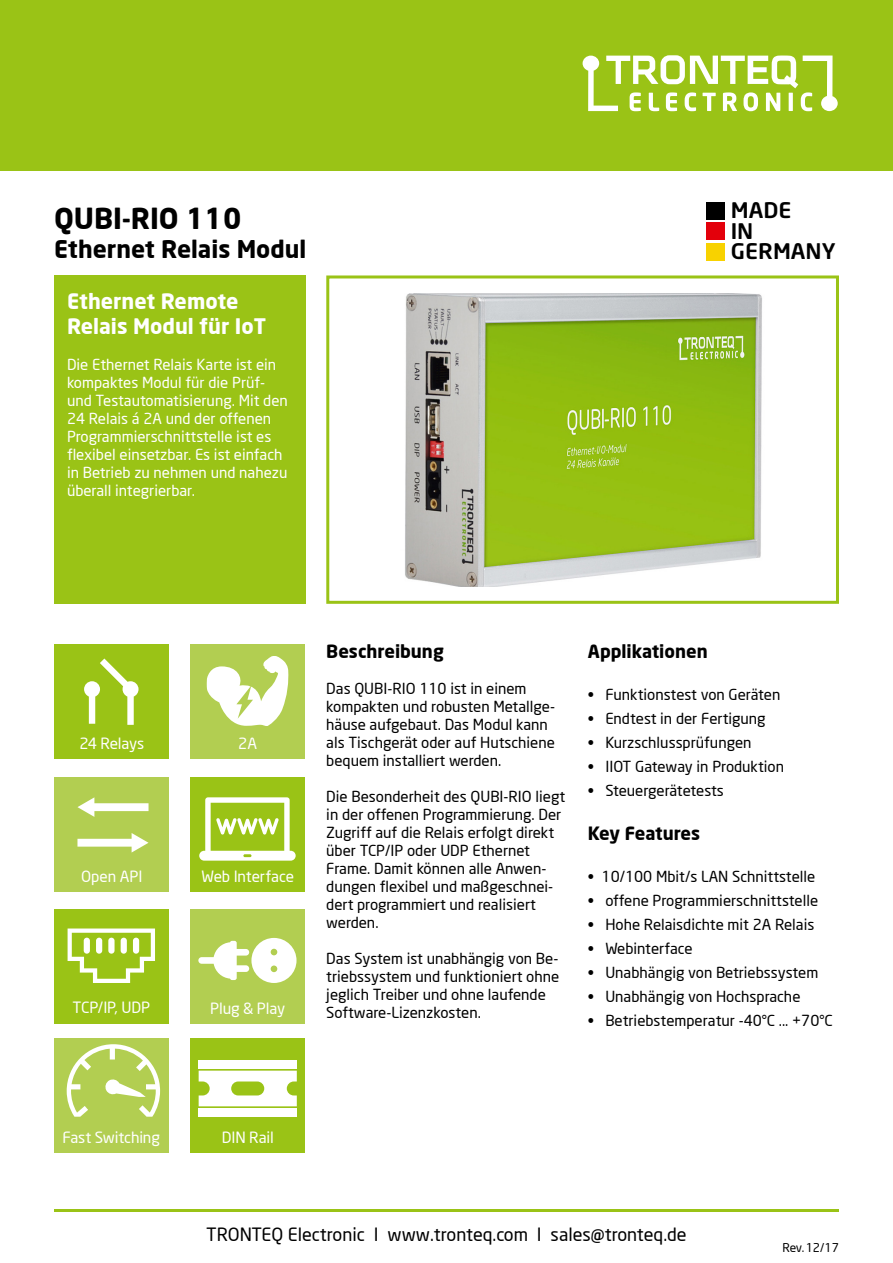
<style>
.page{position:relative;width:893px;height:1263px;background:#fff}
.page>*{position:absolute;margin:0;border:0;box-sizing:border-box;transform-origin:0 0}
.t1{font:700 28.5px "Neo Sans";color:#000}
.t2{font:700 24px "Neo Sans";color:#000}
.t3{font:500 21.3px/20.4px "Neo Sans";color:#000;scale:1.07 1}
.t4{font:700 21px/25.2px "Neo Sans";color:#fff}
.t5{font:18px "Neo Sans";color:#000}
.t6{font:700 18px "Neo Sans";color:#000}
.t7{font:15.3px "Neo Sans";letter-spacing:-.01em;color:#fff}
.t8{font:15px/18px "Neo Sans";color:#000}
.t9{font:15px/18px "Neo Sans";color:#fff}
.t10{font:12px "Neo Sans";letter-spacing:-.01em;color:#000}
</style>
<div class="page">
<div style="left:0;top:0;width:893px;height:170px;background:#9ac316"></div>
<svg style="left:583px;top:55px;width:255px;height:56px"></svg>
<hr style="left:54px;top:1209px;width:785px;height:3px;background:#9ac316">
<svg style="left:326px;top:275px;width:513px;height:329px"></svg>
<div style="left:54px;top:275px;width:251px;height:329px;background:#9ac316"></div>
<div style="left:190px;top:909px;width:115px;height:115px;background:#b2ce51"></div>
<div style="left:54px;top:909px;width:115px;height:115px;background:#9ac316"></div>
<div style="left:54px;top:644px;width:115px;height:115px;background:#9ac316"></div>
<div style="left:54px;top:777px;width:115px;height:115px;background:#b2ce51"></div>
<div style="left:190px;top:1038px;width:115px;height:115px;background:#9ac316"></div>
<div style="left:190px;top:777px;width:115px;height:115px;background:#9ac316"></div>
<div style="left:190px;top:644px;width:115px;height:115px;background:#b2ce51"></div>
<svg style="left:84px;top:658px;width:55px;height:67px"></svg>
<svg style="left:207px;top:656px;width:82px;height:70px"></svg>
<svg style="left:77px;top:797px;width:72px;height:20px"></svg>
<svg style="left:77px;top:833px;width:72px;height:19px"></svg>
<svg style="left:199px;top:797px;width:97px;height:64px"></svg>
<svg style="left:68px;top:928px;width:87px;height:55px"></svg>
<svg style="left:198px;top:938px;width:99px;height:45px"></svg>
<div style="left:199px;top:1060px;width:98px;height:9px;background:#fff"></div>
<div style="left:199px;top:1108px;width:98px;height:9px;background:#fff"></div>
<svg style="left:199px;top:1071px;width:98px;height:35px"></svg>
<div style="left:54px;top:1038px;width:115px;height:115px;background:#b2ce51"></div>
<svg style="left:67px;top:1044px;width:93px;height:73px"></svg>
<div style="left:706px;top:202px;width:18px;height:17px;background:#000"></div>
<div style="left:706px;top:223px;width:18px;height:17px;background:#e3000b"></div>
<div style="left:706px;top:243px;width:18px;height:17px;background:#f8d200"></div>
<h1 class="t1" style="left:54px;top:200px;width:189px">QUBI-RIO 110</h1>
<h2 class="t2" style="left:54px;top:233px;width:254px">Ethernet Relais Modul</h2>
<h3 class="t4" style="left:67px;top:288px;width:201px">Ethernet Remote<br>Relais Modul für IoT</h3>
<p class="t9" style="left:67px;top:356px;width:222px">Die Ethernet Relais Karte ist ein kompaktes Modul für die Prüf&shy;und Testautomatisierung. Mit den<br>24 Relais á 2A und der offenen<br>Programmierschnittstelle ist es flexibel einsetzbar. Es ist einfach in Betrieb zu nehmen und nahezu überall integrierbar.</p>
<h3 class="t3" style="left:731px;top:202px;width:100px">MADE<br>IN<br>GERMANY</h3>
<p class="t7" style="left:79px;top:734px;width:66px">24 Relays</p>
<p class="t7" style="left:238px;top:734px;width:20px">2A</p>
<p class="t7" style="left:81px;top:867px;width:63px">Open API</p>
<p class="t7" style="left:201px;top:867px;width:94px">Web Interface</p>
<p class="t7" style="left:72px;top:998px;width:79px">TCP/IP, UDP</p>
<p class="t7" style="left:210px;top:998px;width:77px">Plug &amp; Play</p>
<p class="t6" style="left:326px;top:640px;width:119px">Beschreibung</p>
<p class="t8" style="left:326px;top:680px;width:230px">Das QUBI-RIO 110 ist in einem kompakten und robusten Metallge&shy;häuse aufgebaut. Das Modul kann als Tischgerät oder auf Hutschiene bequem installiert werden.</p>
<p class="t8" style="left:326px;top:788px;width:240px">Die Besonderheit des QUBI-RIO liegt in der offenen Programmierung. Der<br>Zugriff auf die Relais erfolgt direkt über TCP/IP oder UDP Ethernet<br>Frame. Damit können alle Anwen&shy;dungen flexibel und maßgeschnei&shy;dert programmiert und realisiert werden.</p>
<p class="t8" style="left:326px;top:950px;width:235px">Das System ist unabhängig von Be&shy;triebssystem und funktioniert ohne jeglich Treiber und ohne laufende<br>Software-Lizenzkosten.</p>
<p class="t6" style="left:588px;top:640px;width:121px">Applikationen</p>
<p class="t8" style="left:588px;top:686px;width:194px">• Funktionstest von Geräten</p>
<p class="t8" style="left:588px;top:710px;width:179px">• Endtest in der Fertigung</p>
<p class="t8" style="left:588px;top:734px;width:165px">• Kurzschlussprüfungen</p>
<p class="t8" style="left:588px;top:758px;width:198px">• IIOT Gateway in Produktion</p>
<p class="t8" style="left:588px;top:782px;width:137px">• Steuergerätetests</p>
<p class="t6" style="left:588px;top:821px;width:114px">Key Features</p>
<p class="t8" style="left:588px;top:867px;width:229px">• 10/100 Mbit/s LAN Schnittstelle</p>
<p class="t8" style="left:588px;top:891px;width:232px">• offene Programmierschnittstelle</p>
<p class="t8" style="left:588px;top:915px;width:228px">• Hohe Relaisdichte mit 2A Relais</p>
<p class="t8" style="left:588px;top:939px;width:106px">• Webinterface</p>
<p class="t8" style="left:588px;top:963px;width:232px">• Unabhängig von Betriebssystem</p>
<p class="t8" style="left:588px;top:987px;width:214px">• Unabhängig von Hochsprache</p>
<p class="t8" style="left:588px;top:1011px;width:246px">• Betriebstemperatur -40°C ... +70°C</p>
<p class="t7" style="left:63px;top:1128px;width:99px">Fast Switching</p>
<p class="t7" style="left:222px;top:1128px;width:54px">DIN Rail</p>
<p class="t5" style="left:206px;top:1224px;width:482px">TRONTEQ Electronic I www.tronteq.com I sales@tronteq.de</p>
<p class="t10" style="left:782px;top:1240px;width:58px">Rev. 12/17</p>
</div>
